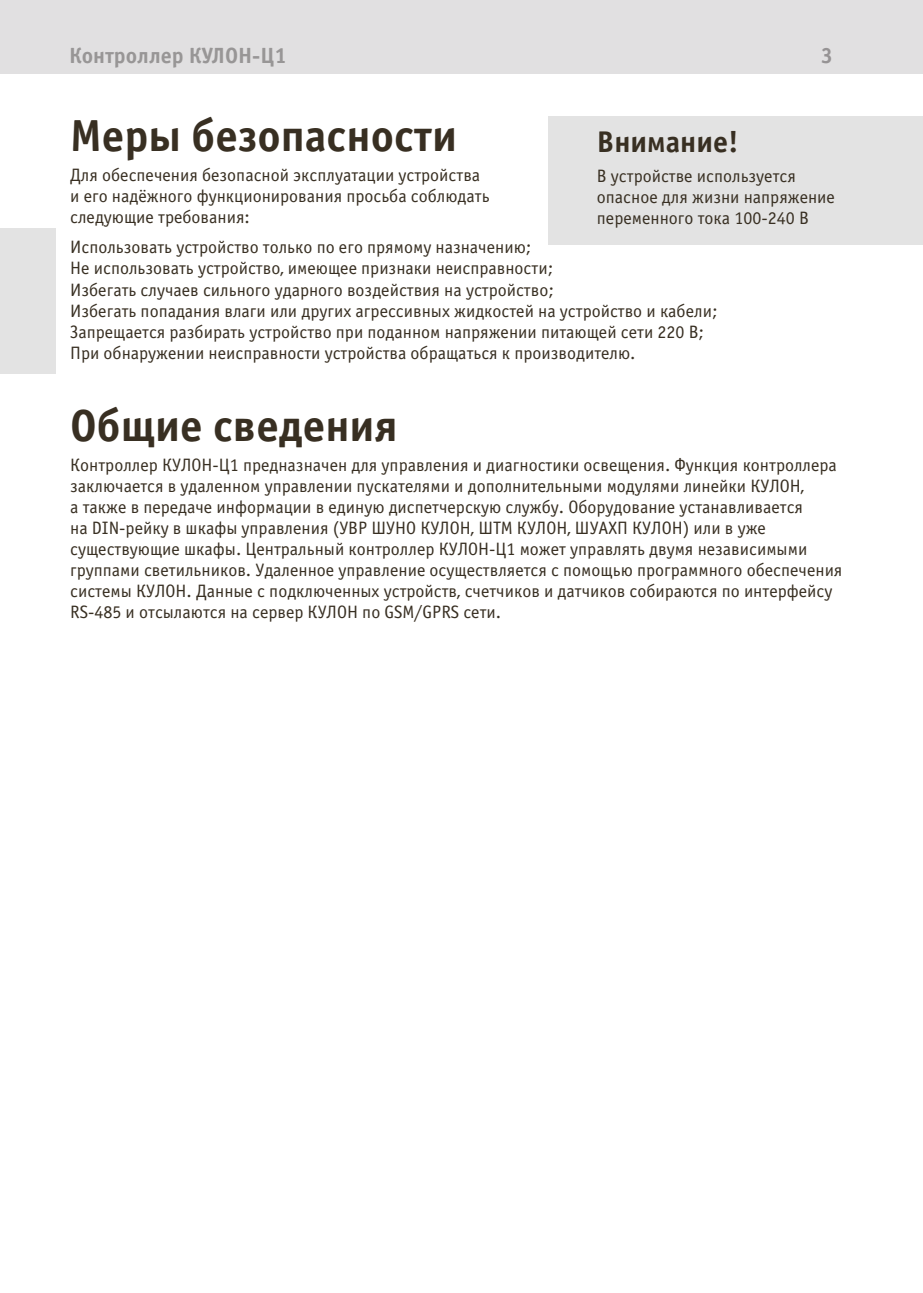
<style>
.page{position:relative;width:923px;height:1293px;background:#fff}
.page>*{position:absolute;margin:0;border:0;box-sizing:border-box;transform-origin:0 0}
.t1{font:700 45px "Officina Sans C";color:#382f22}
.t2{font:700 30px "Officina Sans C";color:#382f22}
.t3{font:700 22.05px "Officina Sans C";color:#989696}
.t4{font:700 22.05px "Officina Sans C";color:#969394}
.t5{font:18px/21px "Officina Sans C";color:#382f22}
</style>
<div class="page">
<div style="left:0;top:228px;width:56px;height:146px;background:#e3e3e3"></div>
<div style="left:548px;top:116px;width:375px;height:128px;background:#e3e3e3"></div>
<div style="left:0;top:0;width:923px;height:73px;background:#e1e0e1"></div>
<p class="t3" style="left:69px;top:43px;width:219px">Контроллер КУЛОН-Ц1</p>
<p class="t4" style="left:821px;top:43px;width:14px">3</p>
<h1 class="t1" style="left:70px;top:111px;width:388px">Меры безопасности</h1>
<p class="t5" style="left:70px;top:165px;width:421px">Для обеспечения безопасной эксплуатации устройства и его надёжного функционирования просьба соблюдать следующие требования:</p>
<p class="t5" style="left:70px;top:237px;width:649px">Использовать устройство только по его прямому назначению;<br>Не использовать устройство, имеющее признаки неисправности;<br>Избегать случаев сильного ударного воздействия на устройство;<br>Избегать попадания влаги или других агрессивных жидкостей на устройство и кабели; Запрещается разбирать устройство при поданном напряжении питающей сети 220 В; При обнаружении неисправности устройства обращаться к производителю.</p>
<h2 class="t2" style="left:597px;top:125px;width:143px">Внимание!</h2>
<p class="t5" style="left:597px;top:166px;width:239px">В устройстве используется опасное для жизни напряжение переменного тока 100-240 В</p>
<h1 class="t1" style="left:70px;top:400px;width:329px">Общие сведения</h1>
<p class="t5" style="left:70px;top:455px;width:774px">Контроллер КУЛОН-Ц1 предназначен для управления и диагностики освещения. Функция контроллера заключается в удаленном управлении пускателями и дополнительными модулями линейки КУЛОН,<br>а также в передаче информации в единую диспетчерскую службу. Оборудование устанавливается<br>на DIN-рейку в шкафы управления (УВР ШУНО КУЛОН, ШТМ КУЛОН, ШУАХП КУЛОН) или в уже существующие шкафы. Центральный контроллер КУЛОН-Ц1 может управлять двумя независимыми группами светильников. Удаленное управление осуществляется с помощью программного обеспечения системы КУЛОН. Данные с подключенных устройств, счетчиков и датчиков собираются по интерфейсу RS-485 и отсылаются на сервер КУЛОН по GSM/GPRS сети.</p>
</div>
